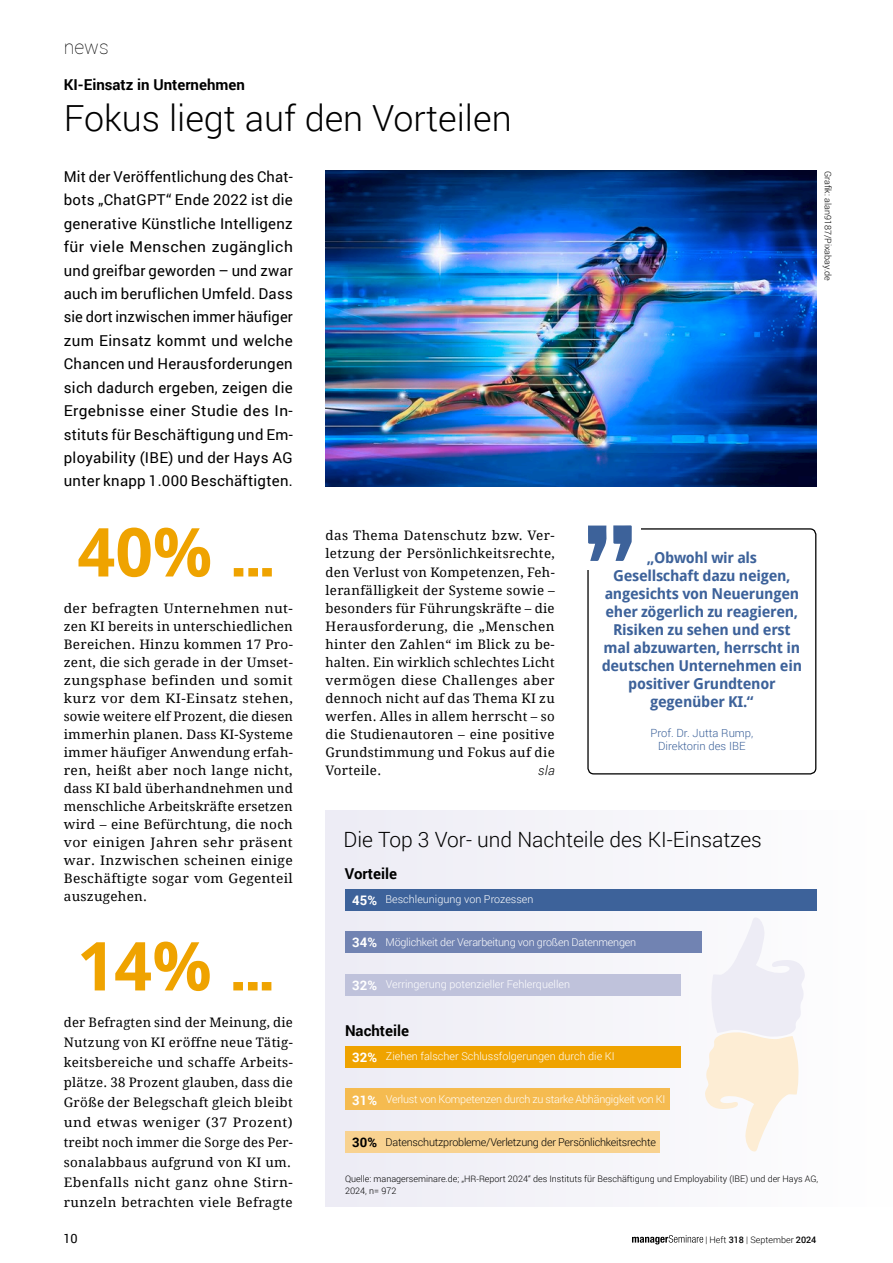
<style>
.page{position:relative;width:893px;height:1263px;background:#fff}
.page>*{position:absolute;margin:0;border:0;box-sizing:border-box;transform-origin:0 0}
.Zitat{font:700 67.5px "Droid Sans";color:#efa300}
.Headline{font:300 36px "Roboto";color:#000}
.Standard_Titel{font:300 21px "Roboto";color:#000}
.t1{font:100 19.5px "Roboto";color:#000}
.Vorspann{font:15px/23.4px "Roboto";letter-spacing:.02em;color:#000;text-align:justify}
.Zitat-2{font:700 15px/18px "Droid Sans";letter-spacing:-.02em;color:#3d629a;text-align:center}
.Stichzeile{font:700 15px "Roboto";color:#000}
.Standard_Paragraph{font:700 15px "Roboto";color:#000}
.t2{font:13.2px/18px "Droid Serif";letter-spacing:.025em;color:#000;text-align:justify}
.t3{font:13.2px/18px "Droid Serif";letter-spacing:.025em;color:#000;text-align:justify;scale:1.06 1}
.Standard_Paragraph-2{font:700 13.2px "Roboto";color:#fff}
.t4{font:italic 300 13.2px "Roboto";color:#000}
.Standard_Paragraph-3{font:700 13.2px "Roboto";color:#000}
.t5{font:12.75px "Roboto";color:#000}
.Zitat-3{font:300 11.25px/13.5px "Roboto";color:#3d629a;text-align:center}
.Standard_Paragraph-4{font:300 10.8px "Roboto";letter-spacing:-.01em;color:#fff}
.Standard_Paragraph-5{font:300 10.8px "Roboto";letter-spacing:-.02em;color:#000}
.Standard_Quelle{font:300 9px/12px "Roboto";color:#000}
.Teaser-Quelle{font:300 9px "Roboto";color:#000}
.s1{font-family:"Roboto"}
.s2{font-weight:500}
</style>
<div class="page">
<svg style="left:632px;top:1235px;width:71px;height:9px"></svg>
<img style="left:326px;top:171px;width:490px;height:315px">
<div style="left:326px;top:810px;width:567px;height:396px;background:#f5f5f9"></div>
<div style="left:587px;top:528px;width:229px;height:246px;border:1px solid #000;border-radius:6px"></div>
<div style="left:586px;top:516px;width:55px;height:54px;background:#fff"></div>
<svg style="left:588px;top:525px;width:19px;height:36px"></svg>
<svg style="left:613px;top:525px;width:19px;height:36px"></svg>
<div style="left:345px;top:974px;width:335px;height:21px;background:#bfc2db"></div>
<div style="left:345px;top:1046px;width:335px;height:21px;background:#efa300"></div>
<div style="left:345px;top:1089px;width:325px;height:21px;background:#f5bb50"></div>
<div style="left:345px;top:1131px;width:314px;height:21px;background:#f8d290"></div>
<svg style="left:705px;top:1032px;width:94px;height:120px"></svg>
<div style="left:345px;top:889px;width:471px;height:21px;background:#3d629a"></div>
<div style="left:345px;top:932px;width:356px;height:21px;background:#7183b2"></div>
<h3 class="t1" style="left:64px;top:34px;width:46px">news</h3>
<p class="Stichzeile" style="left:64px;top:75px;width:183px">KI-Einsatz in Unternehmen</p>
<p class="Headline" style="left:64px;top:93px;width:449px">Fokus liegt auf den Vorteilen</p>
<p class="Vorspann" style="left:64px;top:164px;width:231px">Mit der Veröffentlichung des Chat&shy;bots „ChatGPT“ Ende 2022 ist die generative Künstliche Intelligenz für viele Menschen zugänglich und greifbar geworden – und zwar auch im beruflichen Umfeld. Dass sie dort inzwischen immer häufiger zum Einsatz kommt und welche Chancen und Herausforderungen sich dadurch ergeben, zeigen die Ergebnisse einer Studie des In&shy;stituts für Beschäftigung und Em&shy;ployability (IBE) und der Hays AG unter knapp 1.000 Beschäftigten.</p>
<p class="Teaser-Quelle" style="left:834px;top:171px;width:112px;rotate:90deg">Grafik: alan9187/Pixabay.de</p>
<p class="Zitat" style="left:78px;top:514px;width:202px">40% <span class="s1">…</span></p>
<p class="t3" style="left:64px;top:599px;width:218px">der befragten Unternehmen nut&shy;zen KI bereits in unterschiedlichen Bereichen. Hinzu kommen 17 Pro&shy;zent, die sich gerade in der Umset&shy;zungsphase befinden und somit kurz vor dem KI-Einsatz stehen, sowie weitere elf Prozent, die diesen immerhin planen. Dass KI-Systeme immer häufiger Anwendung erfah&shy;ren, heißt aber noch lange nicht, dass KI bald überhandnehmen und menschliche Arbeitskräfte ersetzen wird – eine Befürchtung, die noch vor einigen Jahren sehr präsent war. Inzwischen scheinen einige Beschäftigte sogar vom Gegenteil auszugehen.</p>
<p class="Zitat" style="left:78px;top:927px;width:202px">14% <span class="s1">…</span></p>
<p class="t2" style="left:64px;top:1012px;width:231px;line-height:20px">der Befragten sind der Meinung, die Nutzung von KI eröffne neue Tätig&shy;keitsbereiche und schaffe Arbeits&shy;plätze. 38 Prozent glauben, dass die Größe der Belegschaft gleich bleibt und etwas weniger (37 Prozent) treibt noch immer die Sorge des Per&shy;sonalabbaus aufgrund von KI um.</p>
<p class="t3" style="left:64px;top:1172px;width:218px;line-height:20px">Ebenfalls nicht ganz ohne Stirn&shy;runzeln betrachten viele Befragte</p>
<p class="t2" style="left:325px;top:527px;width:231px">das Thema Datenschutz bzw. Ver&shy;letzung der Persönlichkeitsrechte, den Verlust von Kompetenzen, Feh&shy;leranfälligkeit der Systeme sowie – besonders für Führungskräfte – die Herausforderung, die „Menschen hinter den Zahlen“ im Blick zu be&shy;halten. Ein wirklich schlechtes Licht vermögen diese Challenges aber dennoch nicht auf das Thema KI zu werfen. Alles in allem herrscht – so die Studienautoren – eine positive Grundstimmung und Fokus auf die Vorteile.</p>
<p class="t4" style="left:538px;top:761px;width:18px">sla</p>
<p class="Zitat-2" style="left:602px;top:548px;width:202px">„Obwohl wir als<br>Gesellschaft dazu neigen, angesichts von Neuerungen eher zögerlich zu reagieren,<br>Risiken zu sehen und erst mal abzuwarten, herrscht in deutschen Unternehmen ein positiver Grundtenor gegenüber KI.“</p>
<p class="Zitat-3" style="left:650px;top:725px;width:104px">Prof. Dr. Jutta Rump,<br>Direktorin des IBE</p>
<p class="Standard_Titel" style="left:344px;top:824px;width:420px">Die Top 3 Vor- und Nachteile des KI-Einsatzes</p>
<p class="Standard_Paragraph" style="left:345px;top:863px;width:54px">Vorteile</p>
<p class="Standard_Paragraph-2" style="left:352px;top:891px;width:26px">45%</p>
<p class="Standard_Paragraph-4" style="left:386px;top:892px;width:149px">Beschleunigung von Prozessen</p>
<p class="Standard_Paragraph-2" style="left:352px;top:933px;width:26px">34%</p>
<p class="Standard_Paragraph-4" style="left:386px;top:934px;width:252px">Möglichkeit der Verarbeitung von großen Datenmengen</p>
<p class="Standard_Paragraph-2" style="left:352px;top:976px;width:26px">32%</p>
<p class="Standard_Paragraph-4" style="left:386px;top:977px;width:186px">Verringerung potenzieller Fehlerquellen</p>
<p class="Standard_Paragraph" style="left:345px;top:1020px;width:66px">Nachteile</p>
<p class="Standard_Paragraph-2" style="left:352px;top:1048px;width:26px">32%</p>
<p class="Standard_Paragraph-4" style="left:386px;top:1049px;width:230px">Ziehen falscher Schlussfolgerungen durch die KI</p>
<p class="Standard_Paragraph-2" style="left:352px;top:1091px;width:26px">31%</p>
<p class="Standard_Paragraph-4" style="left:386px;top:1092px;width:281px">Verlust von Kompetenzen durch zu starke Abhängigkeit von KI</p>
<p class="Standard_Paragraph-3" style="left:352px;top:1133px;width:26px">30%</p>
<p class="Standard_Paragraph-5" style="left:386px;top:1134px;width:272px">Datenschutzprobleme/Verletzung der Persönlichkeitsrechte</p>
<p class="Standard_Quelle" style="left:345px;top:1173px;width:475px">Quelle: managerseminare.de; „HR-Report 2024“ des Instituts für Beschäftigung und Employability (IBE) und der Hays AG,<br>2024, n= 972</p>
<p class="t5" style="left:63px;top:1229px;width:16px">10</p>
<p class="Standard_Quelle" style="left:705px;top:1233px;width:113px">| Heft <span class="s2">318</span> | September <span class="s2">2024</span></p>
</div>
